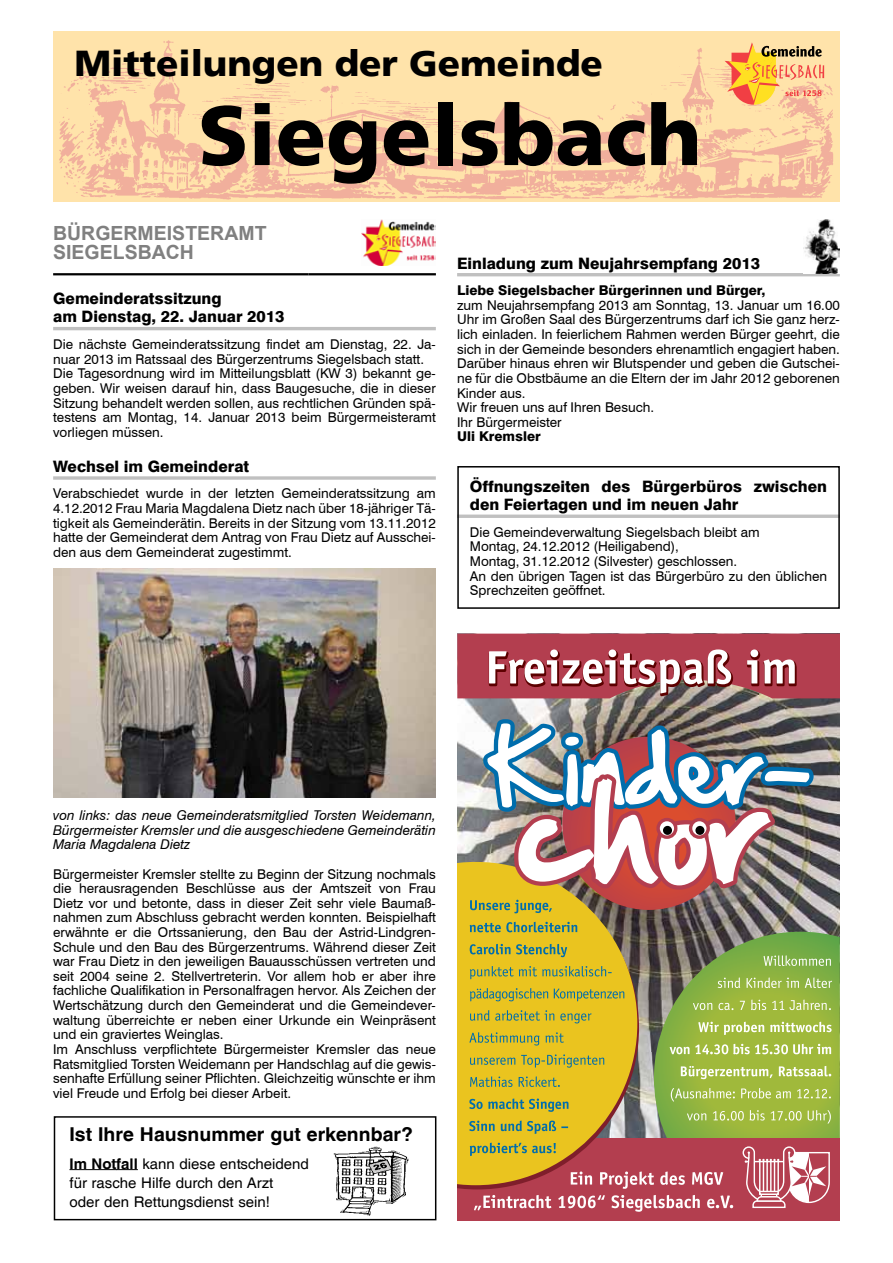
<style>
.page{position:relative;width:893px;height:1263px;background:#fff}
.page>*{position:absolute;margin:0;border:0;box-sizing:border-box;transform-origin:0 0}
.t1{font:900 84px "Frutiger LT";color:#000}
.t2{font:900 36px "Frutiger LT";color:#000}
.t3{font:700 19.5px/19.5px "Arial";color:#808080}
.t4{font:700 19.05px "Helvetica";color:#000}
.t5{font:800 15.75px/18px "Swiss 721 BT";color:#000}
.t6{font:14.7px/19px "Helvetica";color:#000}
.t7{font:13.5px/14.5px "Swiss 721 BT";color:#000}
.t8{font:italic 13.5px/14.5px "Swiss 721 BT";color:#000;text-align:justify}
.t9{font:800 13.5px "Swiss 721 BT";color:#000}
.s1{font-weight:700}
</style>
<div class="page">
<img style="left:53px;top:34px;width:787px;height:167px">
<svg style="left:725px;top:42px;width:99px;height:63px;background:#efb771"></svg>
<img style="left:457px;top:698px;width:383px;height:440px">
<svg style="left:654px;top:932px;width:186px;height:206px;background:#89a545"></svg>
<div style="left:457px;top:1138px;width:192px;height:82px;background:#b33e4f"></div>
<svg style="left:457px;top:862px;width:180px;height:323px;background:#d7ad29"></svg>
<div style="left:562px;top:737px;width:174px;height:173px;background:#c6443f;border-radius:87px"></div>
<div style="left:637px;top:1138px;width:203px;height:82px;background:#b33e4f"></div>
<svg style="left:474px;top:1195px;width:77px;height:15px"></svg>
<svg style="left:558px;top:1195px;width:47px;height:13px"></svg>
<svg style="left:611px;top:1195px;width:89px;height:17px"></svg>
<svg style="left:707px;top:1195px;width:26px;height:13px"></svg>
<svg style="left:571px;top:1171px;width:21px;height:13px"></svg>
<svg style="left:600px;top:1171px;width:54px;height:18px"></svg>
<svg style="left:660px;top:1171px;width:25px;height:14px"></svg>
<svg style="left:692px;top:1172px;width:31px;height:13px"></svg>
<svg style="left:470px;top:1143px;width:86px;height:13px"></svg>
<svg style="left:469px;top:1120px;width:26px;height:11px"></svg>
<svg style="left:501px;top:1120px;width:67px;height:14px"></svg>
<svg style="left:469px;top:1098px;width:99px;height:14px"></svg>
<svg style="left:470px;top:1076px;width:43px;height:11px"></svg>
<svg style="left:519px;top:1076px;width:41px;height:11px"></svg>
<svg style="left:470px;top:1057px;width:45px;height:8px"></svg>
<svg style="left:521px;top:1054px;width:83px;height:14px"></svg>
<svg style="left:469px;top:1032px;width:70px;height:13px"></svg>
<svg style="left:545px;top:1032px;width:19px;height:11px"></svg>
<svg style="left:470px;top:1010px;width:84px;height:11px"></svg>
<svg style="left:560px;top:1013px;width:32px;height:10px"></svg>
<svg style="left:470px;top:988px;width:78px;height:13px"></svg>
<svg style="left:554px;top:988px;width:70px;height:13px"></svg>
<svg style="left:470px;top:966px;width:142px;height:13px;background:#bcb23a"></svg>
<svg style="left:470px;top:944px;width:97px;height:13px"></svg>
<svg style="left:470px;top:922px;width:107px;height:10px"></svg>
<svg style="left:470px;top:900px;width:82px;height:13px"></svg>
<img style="left:479px;top:715px;width:339px;height:179px">
<svg style="left:658px;top:819px;width:18px;height:18px"></svg>
<div style="left:656px;top:818px;width:21px;height:21px;border:3px solid #b33e4f;border-radius:50%"></div>
<div style="left:663px;top:826px;width:9px;height:9px;background:#000;border-radius:50%"></div>
<svg style="left:691px;top:819px;width:17px;height:18px"></svg>
<div style="left:689px;top:818px;width:21px;height:21px;border:3px solid #b33e4f;border-radius:50%"></div>
<div style="left:695px;top:826px;width:9px;height:9px;background:#000;border-radius:50%"></div>
<svg style="left:742px;top:1146px;width:88px;height:62px"></svg>
<svg style="left:687px;top:1113px;width:19px;height:7px"></svg>
<svg style="left:713px;top:1110px;width:52px;height:10px"></svg>
<svg style="left:771px;top:1111px;width:31px;height:9px"></svg>
<svg style="left:808px;top:1110px;width:23px;height:14px"></svg>
<svg style="left:671px;top:1088px;width:64px;height:13px"></svg>
<svg style="left:741px;top:1088px;width:50px;height:10px"></svg>
<svg style="left:797px;top:1089px;width:34px;height:9px"></svg>
<svg style="left:681px;top:1066px;width:92px;height:13px"></svg>
<svg style="left:779px;top:1066px;width:52px;height:10px"></svg>
<svg style="left:670px;top:1047px;width:19px;height:7px"></svg>
<svg style="left:695px;top:1044px;width:136px;height:10px"></svg>
<svg style="left:698px;top:1022px;width:66px;height:13px"></svg>
<svg style="left:770px;top:1022px;width:62px;height:10px"></svg>
<svg style="left:693px;top:1003px;width:19px;height:7px"></svg>
<svg style="left:718px;top:1003px;width:15px;height:7px"></svg>
<svg style="left:740px;top:1001px;width:5px;height:9px"></svg>
<svg style="left:751px;top:999px;width:15px;height:11px"></svg>
<svg style="left:772px;top:999px;width:59px;height:11px"></svg>
<svg style="left:718px;top:977px;width:22px;height:11px"></svg>
<svg style="left:747px;top:977px;width:52px;height:11px"></svg>
<svg style="left:805px;top:977px;width:27px;height:11px"></svg>
<svg style="left:763px;top:955px;width:68px;height:11px"></svg>
<svg style="left:457px;top:634px;width:383px;height:64px;background:#b55d68"></svg>
<hr style="left:53px;top:327px;width:383px;height:3px;background:#c0c0c0">
<svg style="left:53px;top:476px;width:383px;height:4px;background:#c9c9c9"></svg>
<hr style="left:53px;top:273px;width:255px;height:2px;background:#000">
<hr style="left:308px;top:273px;width:128px;height:2px;background:#000">
<img style="left:361px;top:219px;width:75px;height:47px">
<img style="left:53px;top:569px;width:383px;height:229px">
<hr style="left:457px;top:273px;width:383px;height:3px;background:#c0c0c0">
<svg style="left:460px;top:514px;width:377px;height:4px;background:#c9c9c9"></svg>
<img style="left:804px;top:219px;width:36px;height:54px">
<div style="left:457px;top:466px;width:383px;height:143px;border:2px solid #000"></div>
<hr style="left:69px;top:1169px;width:48px;height:1px;background:#000">
<svg style="left:116px;top:1169px;width:22px;height:1px"></svg>
<div style="left:54px;top:1116px;width:382px;height:104px;border:1px solid #000"></div>
<img style="left:333px;top:1146px;width:76px;height:70px">
<h2 class="t2" style="left:74px;top:42px;width:530px">Mitteilungen der Gemeinde</h2>
<h1 class="t1" style="left:198px;top:85px;width:505px">Siegelsbach</h1>
<h3 class="t3" style="left:53px;top:224px;width:215px">BÜRGERMEISTERAMT<br>SIEGELSBACH</h3>
<p class="t5" style="left:53px;top:290px;width:233px">Gemeinderatssitzung<br>am Dienstag, 22. Januar 2013</p>
<p class="t7" style="left:53px;top:337px;width:384px">Die nächste Gemeinderatssitzung findet am Dienstag, 22. Ja&shy;nuar 2013 im Ratssaal des Bürgerzentrums Siegelsbach statt.<br>Die Tagesordnung wird im Mitteilungsblatt (KW 3) bekannt ge&shy;geben. Wir weisen darauf hin, dass Baugesuche, die in dieser Sitzung behandelt werden sollen, aus rechtlichen Gründen spä&shy;testens am Montag, 14. Januar 2013 beim Bürgermeisteramt vorliegen müssen.</p>
<p class="t5" style="left:53px;top:457px;width:198px">Wechsel im Gemeinderat</p>
<p class="t7" style="left:53px;top:486px;width:384px;text-align:justify">Verabschiedet wurde in der letzten Gemeinderatssitzung am 4.12.2012 Frau Maria Magdalena Dietz nach über 18-jähriger Tä&shy;tigkeit als Gemeinderätin. Bereits in der Sitzung vom 13.11.2012 hatte der Gemeinderat dem Antrag von Frau Dietz auf Ausschei&shy;den aus dem Gemeinderat zugestimmt.</p>
<p class="t5" style="left:457px;top:254px;width:304px">Einladung zum Neujahrsempfang 2013</p>
<p class="t9" style="left:457px;top:282px;width:310px">Liebe Siegelsbacher Bürgerinnen und Bürger,</p>
<p class="t7" style="left:457px;top:298px;width:384px">zum Neujahrsempfang 2013 am Sonntag, 13. Januar um 16.00<br>Uhr im Großen Saal des Bürgerzentrums darf ich Sie ganz herz&shy;lich einladen. In feierlichem Rahmen werden Bürger geehrt, die sich in der Gemeinde besonders ehrenamtlich engagiert haben.<br>Darüber hinaus ehren wir Blutspender und geben die Gutschei&shy;ne für die Obstbäume an die Eltern der im Jahr 2012 geborenen Kinder aus.<br>Wir freuen uns auf Ihren Besuch.<br>Ihr Bürgermeister</p>
<p class="t9" style="left:457px;top:428px;width:85px">Uli Kremsler</p>
<p class="t5" style="left:470px;top:477px;width:359px">Öffnungszeiten des Bürgerbüros zwischen den Feiertagen und im neuen Jahr</p>
<p class="t7" style="left:470px;top:524px;width:359px">Die Gemeindeverwaltung Siegelsbach bleibt am<br>Montag, 24.12.2012 (Heiligabend),<br>Montag, 31.12.2012 (Silvester) geschlossen.<br>An den übrigen Tagen ist das Bürgerbüro zu den üblichen Sprechzeiten geöffnet.</p>
<p class="t8" style="left:53px;top:808px;width:384px">von links: das neue Gemeinderatsmitglied Torsten Weidemann, Bürgermeister Kremsler und die ausgeschiedene Gemeinderätin Maria Magdalena Dietz</p>
<p class="t7" style="left:53px;top:866px;width:384px">Bürgermeister Kremsler stellte zu Beginn der Sitzung nochmals die herausragenden Beschlüsse aus der Amtszeit von Frau Dietz vor und betonte, dass in dieser Zeit sehr viele Baumaß&shy;nahmen zum Abschluss gebracht werden konnten. Beispielhaft erwähnte er die Ortssanierung, den Bau der Astrid-Lindgren-Schule und den Bau des Bürgerzentrums. Während dieser Zeit war Frau Dietz in den jeweiligen Bauausschüssen vertreten und seit 2004 seine 2. Stellvertreterin. Vor allem hob er aber ihre fachliche Qualifikation in Personalfragen hervor. Als Zeichen der Wertschätzung durch den Gemeinderat und die Gemeindever&shy;waltung überreichte er neben einer Urkunde ein Weinpräsent und ein graviertes Weinglas.<br>Im Anschluss verpflichtete Bürgermeister Kremsler das neue Ratsmitglied Torsten Weidemann per Handschlag auf die gewis&shy;senhafte Erfüllung seiner Pflichten. Gleichzeitig wünschte er ihm viel Freude und Erfolg bei dieser Arbeit.</p>
<h3 class="t4" style="left:69px;top:1122px;width:345px">Ist Ihre Hausnummer gut erkennbar?</h3>
<p class="t6" style="left:69px;top:1154px;width:241px"><span class="s1">Im Notfall</span> kann diese entscheidend für rasche Hilfe durch den Arzt<br>oder den Rettungsdienst sein!</p>
</div>
